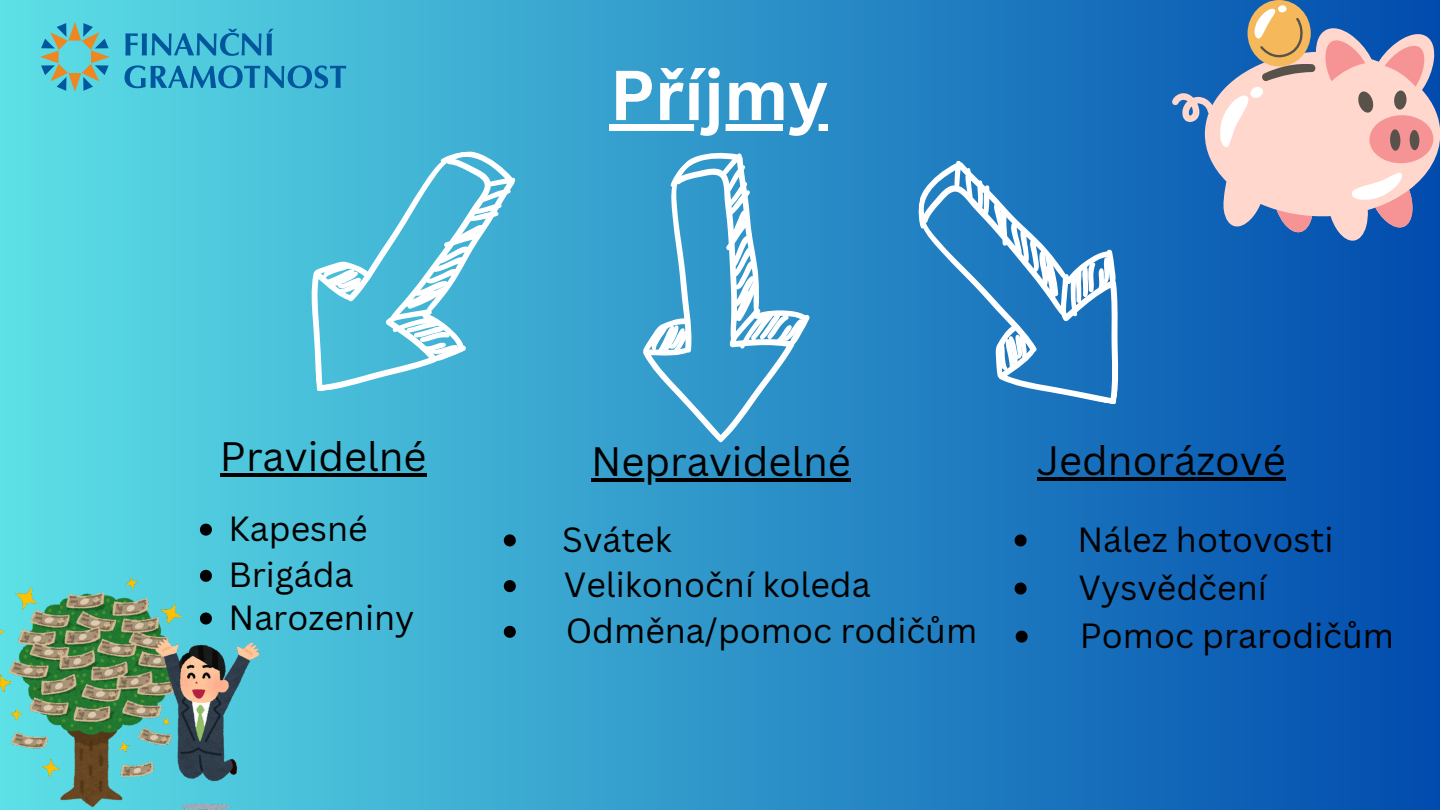
<style>
.page{position:relative;width:1440px;height:810px;background:#fff}
.page>*{position:absolute;margin:0;border:0;box-sizing:border-box;transform-origin:0 0}
.t1{font:700 69px "Canva Sans";color:#fff}
.t2{font:40px "Canva Sans";color:#000}
.t3{font:34px "Canva Sans";color:#000}
</style>
<div class="page">
<div style="left:0;top:0;width:1440px;height:810px;background:linear-gradient(to right,#5de0e6,#014bad)"></div>
<svg style="left:125px;top:65px;width:221px;height:23px;background:#309cc4"></svg>
<svg style="left:40px;top:22px;width:70px;height:70px;background:#6cbab5"></svg>
<svg style="left:125px;top:29px;width:149px;height:27px;background:#35a5c8"></svg>
<svg style="left:610px;top:124px;width:218px;height:7px"></svg>
<hr style="left:220px;top:474px;width:207px;height:3px;background:#000">
<hr style="left:591px;top:478px;width:260px;height:4px;background:#000">
<hr style="left:1037px;top:477px;width:249px;height:4px;background:#000">
<img style="left:0;top:577px;width:260px;height:233px">
<svg style="left:294px;top:147px;width:241px;height:245px;background:#5dbfdb"></svg>
<svg style="left:331px;top:271px;width:31px;height:18px"></svg>
<svg style="left:413px;top:326px;width:45px;height:29px"></svg>
<svg style="left:895px;top:156px;width:252px;height:249px;background:#3887c6"></svg>
<svg style="left:1005px;top:334px;width:20px;height:30px"></svg>
<svg style="left:1079px;top:257px;width:33px;height:40px"></svg>
<svg style="left:563px;top:131px;width:313px;height:312px;background:#3e9dcd"></svg>
<svg style="left:657px;top:324px;width:32px;height:28px"></svg>
<svg style="left:756px;top:313px;width:49px;height:30px"></svg>
<svg style="left:1172px;top:27px;width:268px;height:214px;background:#2b6eb8"></svg>
<div style="left:1248px;top:0;width:63px;height:66px;background:#f5b95b;border-radius:50%"></div>
<svg style="left:1219px;top:5px;width:215px;height:228px;background:#c1afb8"></svg>
<svg style="left:200px;top:524px;width:12px;height:12px"></svg>
<svg style="left:200px;top:570px;width:12px;height:12px"></svg>
<svg style="left:200px;top:613px;width:12px;height:12px"></svg>
<svg style="left:504px;top:534px;width:12px;height:12px"></svg>
<svg style="left:504px;top:580px;width:12px;height:12px"></svg>
<svg style="left:504px;top:626px;width:12px;height:12px"></svg>
<svg style="left:1016px;top:631px;width:12px;height:12px"></svg>
<svg style="left:1015px;top:534px;width:12px;height:12px"></svg>
<svg style="left:1015px;top:583px;width:12px;height:12px"></svg>
<p class="t1" style="left:610px;top:46px;width:220px">Příjmy</p>
<p class="t2" style="left:220px;top:429px;width:208px">Pravidelné</p>
<h1 class="t2" style="left:591px;top:433px;width:261px">Nepravidelné</h1>
<p class="t2" style="left:1037px;top:433px;width:250px">Jednorázové</p>
<p class="t3" style="left:228px;top:505px;width:141px">Kapesné</p>
<p class="t3" style="left:228px;top:551px;width:127px">Brigáda</p>
<h2 class="t3" style="left:228px;top:593px;width:187px">Narozeniny</h2>
<h2 class="t3" style="left:562px;top:515px;width:111px">Svátek</h2>
<h2 class="t3" style="left:564px;top:561px;width:309px">Velikonoční koleda</h2>
<p class="t3" style="left:566px;top:607px;width:413px">Odměna/pomoc rodičům</p>
<p class="t3" style="left:1080px;top:612px;width:316px">Pomoc prarodičům</p>
<p class="t3" style="left:1077px;top:515px;width:258px">Nález hotovosti</p>
<p class="t3" style="left:1079px;top:563px;width:190px">Vysvědčení</p>
</div>
